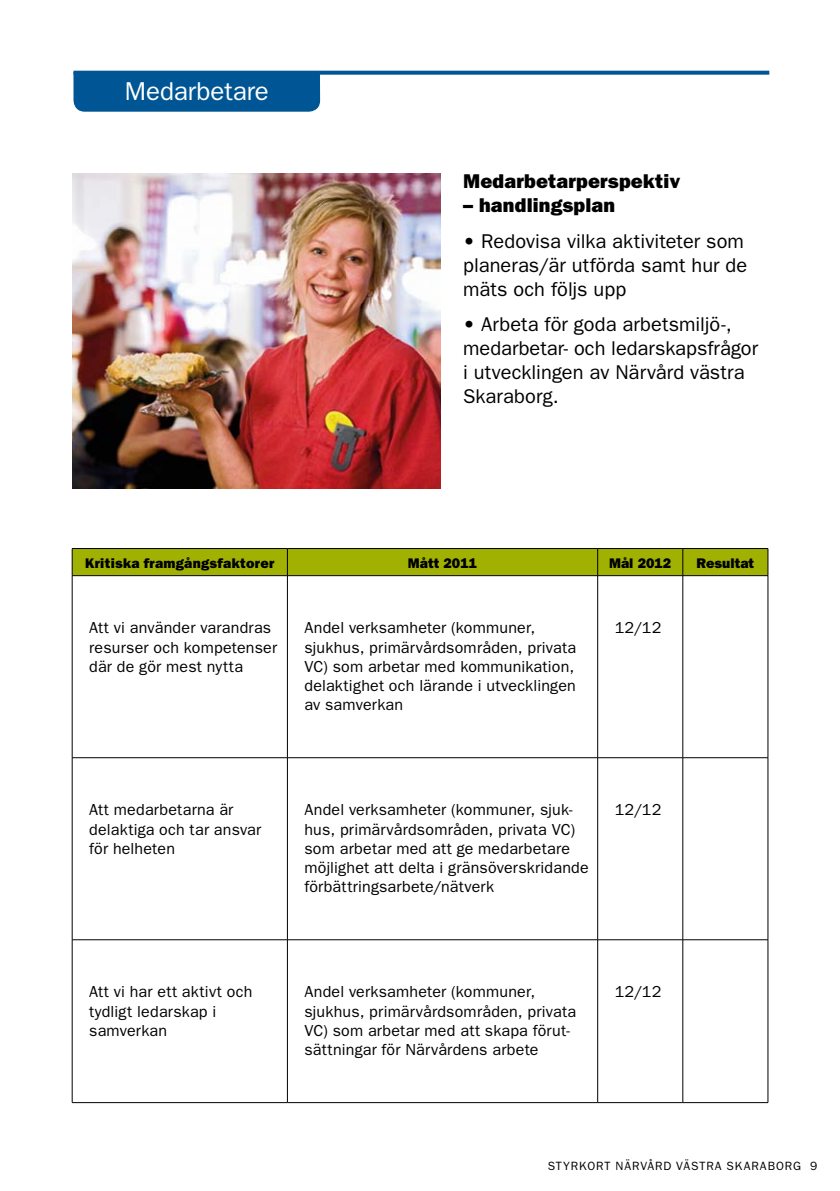
<style>
.page{position:relative;width:840px;height:1191px;background:#fff}
.page>*{position:absolute;margin:0;border:0;box-sizing:border-box;transform-origin:0 0}
.t1{font:26px "Franklin Gothic";color:#fff}
.t2{font:20px/24px "Franklin Gothic";letter-spacing:.005em;color:#000}
.t3{font:800 20px "Franklin Gothic";letter-spacing:.01em;color:#000}
.t4{font:16px/19.2px "Franklin Gothic";letter-spacing:.015em;color:#000}
.t5{font:800 14px "Franklin Gothic";letter-spacing:.01em;color:#000}
.t6{font:12px "Franklin Gothic";letter-spacing:.075em;color:#000}
</style>
<div class="page">
<div style="left:73px;top:75px;width:247px;height:37px;background:#005694"></div>
<svg style="left:73px;top:71px;width:695px;height:4px;fill:#005694"></svg>
<div style="left:72px;top:548px;width:696px;height:27px;background:#a0b101"></div>
<hr style="left:72px;top:575px;width:215px;height:1px;background:#000">
<hr style="left:72px;top:576px;width:1px;height:181px;background:#000">
<hr style="left:287px;top:575px;width:310px;height:1px;background:#000">
<hr style="left:287px;top:576px;width:1px;height:181px;background:#000">
<hr style="left:597px;top:575px;width:85px;height:1px;background:#000">
<hr style="left:597px;top:576px;width:1px;height:181px;background:#000">
<hr style="left:682px;top:575px;width:85px;height:1px;background:#000">
<hr style="left:682px;top:576px;width:1px;height:181px;background:#000">
<hr style="left:767px;top:576px;width:1px;height:181px;background:#000">
<hr style="left:72px;top:757px;width:215px;height:1px;background:#000">
<hr style="left:72px;top:758px;width:1px;height:181px;background:#000">
<hr style="left:287px;top:757px;width:310px;height:1px;background:#000">
<hr style="left:287px;top:758px;width:1px;height:181px;background:#000">
<hr style="left:597px;top:757px;width:85px;height:1px;background:#000">
<hr style="left:597px;top:758px;width:1px;height:181px;background:#000">
<hr style="left:682px;top:757px;width:85px;height:1px;background:#000">
<hr style="left:682px;top:758px;width:1px;height:181px;background:#000">
<hr style="left:767px;top:758px;width:1px;height:181px;background:#000">
<hr style="left:72px;top:939px;width:215px;height:1px;background:#000">
<hr style="left:72px;top:940px;width:1px;height:162px;background:#000">
<hr style="left:287px;top:939px;width:310px;height:1px;background:#000">
<hr style="left:287px;top:940px;width:1px;height:162px;background:#000">
<hr style="left:597px;top:939px;width:85px;height:1px;background:#000">
<hr style="left:597px;top:940px;width:1px;height:162px;background:#000">
<hr style="left:682px;top:939px;width:85px;height:1px;background:#000">
<hr style="left:682px;top:940px;width:1px;height:162px;background:#000">
<hr style="left:767px;top:940px;width:1px;height:162px;background:#000">
<hr style="left:72px;top:1102px;width:215px;height:1px;background:#000">
<hr style="left:287px;top:1102px;width:310px;height:1px;background:#000">
<hr style="left:597px;top:1102px;width:85px;height:1px;background:#000">
<hr style="left:682px;top:1102px;width:85px;height:1px;background:#000">
<img style="left:72px;top:173px;width:369px;height:315px">
<h1 class="t1" style="left:125px;top:76px;width:146px">Medarbetare</h1>
<p class="t3" style="left:463px;top:170px;width:218px">Medarbetarperspektiv</p>
<p class="t3" style="left:463px;top:194px;width:153px">– handlingsplan</p>
<p class="t2" style="left:463px;top:228px;width:286px">• Redovisa vilka aktiviteter som planeras/är utförda samt hur de mäts och följs upp</p>
<p class="t2" style="left:463px;top:312px;width:296px">• Arbeta för goda arbetsmiljö-, medarbetar- och ledarskapsfrågor i utvecklingen av Närvård västra<br>Skaraborg.</p>
<p class="t5" style="left:85px;top:554px;width:191px">Kritiska framgångsfaktorer</p>
<p class="t5" style="left:407px;top:554px;width:71px">Mått 2011</p>
<p class="t5" style="left:608px;top:554px;width:64px">Mål 2012</p>
<p class="t5" style="left:696px;top:554px;width:59px">Resultat</p>
<p class="t4" style="left:89px;top:618px;width:189px">Att vi använder varandras resurser och kompetenser där de gör mest nytta</p>
<p class="t4" style="left:304px;top:618px;width:273px">Andel verksamheter (kommuner, sjukhus, primärvårdsområden, privata<br>VC) som arbetar med kommunikation, delaktighet och lärande i utvecklingen av samverkan</p>
<p class="t4" style="left:614px;top:618px;width:48px">12/12</p>
<p class="t4" style="left:89px;top:800px;width:173px">Att medarbetarna är delaktiga och tar ansvar för helheten</p>
<p class="t4" style="left:304px;top:800px;width:286px">Andel verksamheter (kommuner, sjuk&shy;hus, primärvårdsområden, privata VC) som arbetar med att ge medarbetare möjlighet att delta i gränsöverskridande förbättringsarbete/nätverk</p>
<p class="t4" style="left:614px;top:800px;width:48px">12/12</p>
<p class="t4" style="left:89px;top:982px;width:165px">Att vi har ett aktivt och tydligt ledarskap i samverkan</p>
<p class="t4" style="left:304px;top:982px;width:273px">Andel verksamheter (kommuner, sjukhus, primärvårdsområden, privata VC) som arbetar med att skapa förut&shy;sättningar för Närvårdens arbete</p>
<p class="t4" style="left:614px;top:982px;width:48px">12/12</p>
<p class="t6" style="left:547px;top:1158px;width:271px">STYRKORT NÄRVÅRD VÄSTRA SKARABORG 9</p>
</div>
